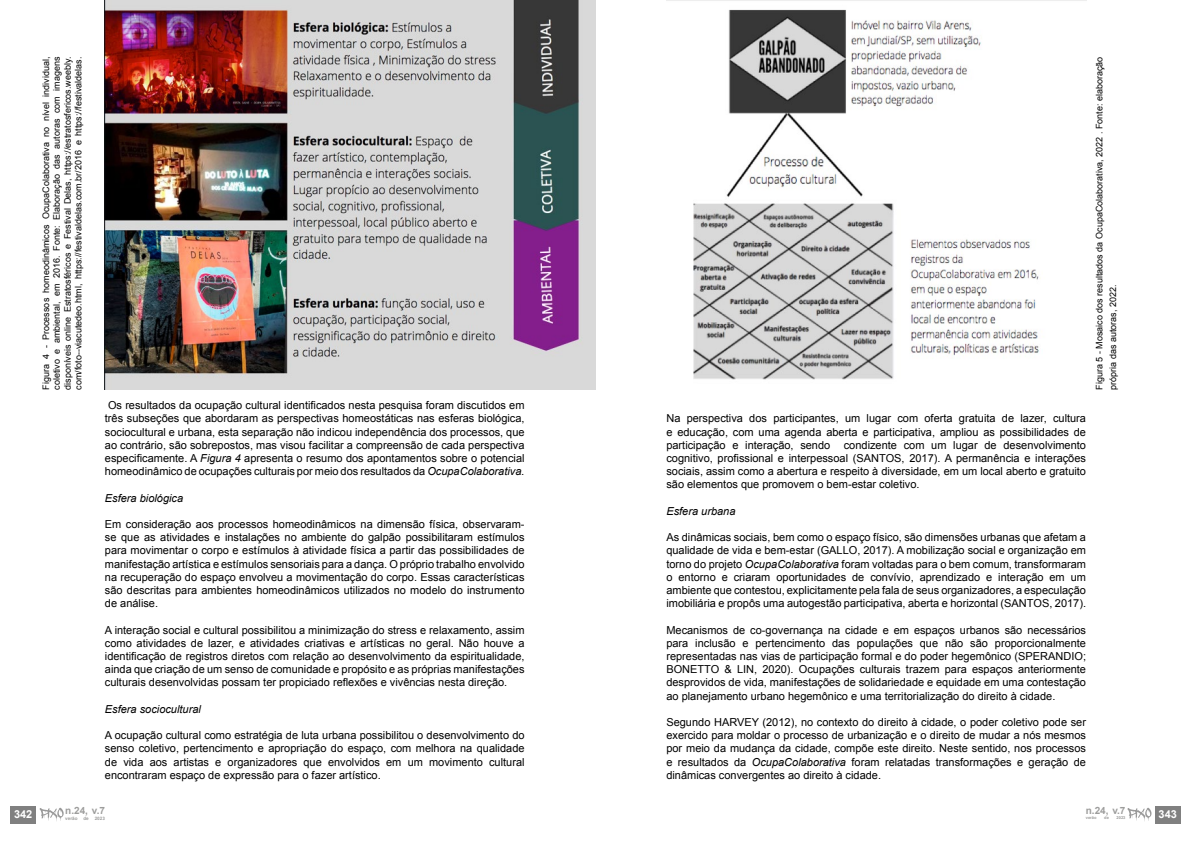
<style>
.page{position:relative;width:1191px;height:842px;background:#fff}
.page>*{position:absolute;margin:0;border:0;box-sizing:border-box;transform-origin:0 0}
.t1{font:11px/13.2px "Arial";color:#000;text-align:justify}
.t2{font:italic 11px "Arial";color:#000}
.t3{font:700 11px "Arial";color:#fff}
.t4{font:700 10px "Arial";color:#9d9d9c}
.t5{font:9px/10.8px "Arial";color:#000;text-align:justify}
.t6{font:700 4.6px "Arial";color:#9d9d9c}
.t7{font:700 4px "Arial";color:#9d9d9c}
.s1{font-style:italic}
</style>
<div class="page">
<img style="left:105px;top:0;width:490px;height:390px">
<img style="left:666px;top:0;width:420px;height:380px">
<div style="left:11px;top:806px;width:25px;height:17px;background:#808080"></div>
<svg style="left:40px;top:808px;width:24px;height:13px"></svg>
<div style="left:1155px;top:806px;width:25px;height:17px;background:#808080"></div>
<svg style="left:1127px;top:808px;width:24px;height:13px"></svg>
<p class="t5" style="left:41px;top:390px;width:335px;rotate:-90deg">Figura 4 - Processos homeodinâmicos OcupaColaborativa no nível individual, coletivo e ambiental, em 2016. Fonte: Elaboração das autoras com imagens disponíveis online Estratosféricos e Festival Delas, https://estratosfericos.weebly. com/foto--viacutedeo.html, https://festivaldelas.com.br/2016 e https://festivaldelas.</p>
<p class="t5" style="left:1092px;top:390px;width:335px;line-height:13.5px;rotate:-90deg">Figura 5 - Mosaico dos resultados da OcupaColaborativa, 2022 . Fonte: elaboração própria das autoras, 2022.</p>
<p class="t1" style="left:105px;top:399px;width:421px">Os resultados da ocupação cultural identificados nesta pesquisa foram discutidos em três subseções que abordaram as perspectivas homeostáticas nas esferas biológica, sociocultural e urbana, esta separação não indicou independência dos processos, que ao contrário, são sobrepostos, mas visou facilitar a compreensão de cada perspectiva especificamente. A <span class="s1">Figura 4</span> apresenta o resumo dos apontamentos sobre o potencial homeodinâmico de ocupações culturais por meio dos resultados da <span class="s1">OcupaColaborativa.</span></p>
<p class="t2" style="left:105px;top:491px;width:80px">Esfera biológica</p>
<p class="t1" style="left:105px;top:518px;width:421px">Em consideração aos processos homeodinâmicos na dimensão física, observaram&shy;se que as atividades e instalações no ambiente do galpão possibilitaram estímulos para movimentar o corpo e estímulos à atividade física a partir das possibilidades de manifestação artística e estímulos sensoriais para a dança. O próprio trabalho envolvido na recuperação do espaço envolveu a movimentação do corpo. Essas características são descritas para ambientes homeodinâmicos utilizados no modelo do instrumento de análise.</p>
<p class="t1" style="left:105px;top:623px;width:421px">A interação social e cultural possibilitou a minimização do stress e relaxamento, assim como atividades de lazer, e atividades criativas e artísticas no geral. Não houve a identificação de registros diretos com relação ao desenvolvimento da espiritualidade, ainda que criação de um senso de comunidade e propósito e as próprias manifestações culturais desenvolvidas possam ter propiciado reflexões e vivências nesta direção.</p>
<p class="t2" style="left:105px;top:702px;width:97px">Esfera sociocultural</p>
<p class="t1" style="left:105px;top:729px;width:421px">A ocupação cultural como estratégia de luta urbana possibilitou o desenvolvimento do senso coletivo, pertencimento e apropriação do espaço, com melhora na qualidade de vida aos artistas e organizadores que envolvidos em um movimento cultural encontraram espaço de expressão para o fazer artístico.</p>
<p class="t3" style="left:14px;top:807px;width:20px">342</p>
<p class="t4" style="left:65px;top:804px;width:41px">n.24, v.7</p>
<p class="t6" style="left:65px;top:815px;width:14px">verão</p>
<p class="t6" style="left:83px;top:815px;width:7px">de</p>
<p class="t6" style="left:95px;top:815px;width:12px">2023</p>
<p class="t1" style="left:666px;top:412px;width:421px">Na perspectiva dos participantes, um lugar com oferta gratuita de lazer, cultura e educação, com uma agenda aberta e participativa, ampliou as possibilidades de participação e interação, sendo condizente com um lugar de desenvolvimento cognitivo, profissional e interpessoal (SANTOS, 2017). A permanência e interações sociais, assim como a abertura e respeito à diversidade, em um local aberto e gratuito são elementos que promovem o bem-estar coletivo.</p>
<p class="t2" style="left:666px;top:504px;width:71px">Esfera urbana</p>
<p class="t1" style="left:666px;top:531px;width:421px">As dinâmicas sociais, bem como o espaço físico, são dimensões urbanas que afetam a qualidade de vida e bem-estar (GALLO, 2017). A mobilização social e organização em torno do projeto <span class="s1">OcupaColaborativa</span> foram voltadas para o bem comum, transformaram o entorno e criaram oportunidades de convívio, aprendizado e interação em um ambiente que contestou, explicitamente pela fala de seus organizadores, a especulação imobiliária e propôs uma autogestão participativa, aberta e horizontal (SANTOS, 2017).</p>
<p class="t1" style="left:666px;top:623px;width:421px">Mecanismos de co-governança na cidade e em espaços urbanos são necessários para inclusão e pertencimento das populações que não são proporcionalmente representadas nas vias de participação formal e do poder hegemônico (SPERANDIO; BONETTO &amp; LIN, 2020). Ocupações culturais trazem para espaços anteriormente desprovidos de vida, manifestações de solidariedade e equidade em uma contestação ao planejamento urbano hegemônico e uma territorialização do direito à cidade.</p>
<p class="t1" style="left:666px;top:716px;width:421px">Segundo HARVEY (2012), no contexto do direito à cidade, o poder coletivo pode ser exercido para moldar o processo de urbanização e o direito de mudar a nós mesmos por meio da mudança da cidade, compõe este direito. Neste sentido, nos processos e resultados da <span class="s1">OcupaColaborativa</span> foram relatadas transformações e geração de dinâmicas convergentes ao direito à cidade.</p>
<p class="t4" style="left:1085px;top:804px;width:41px">n.24, v.7</p>
<p class="t7" style="left:1085px;top:815px;width:12px">verão</p>
<p class="t7" style="left:1104px;top:815px;width:6px">de</p>
<p class="t7" style="left:1116px;top:815px;width:10px">2023</p>
<p class="t3" style="left:1158px;top:807px;width:20px">343</p>
</div>
